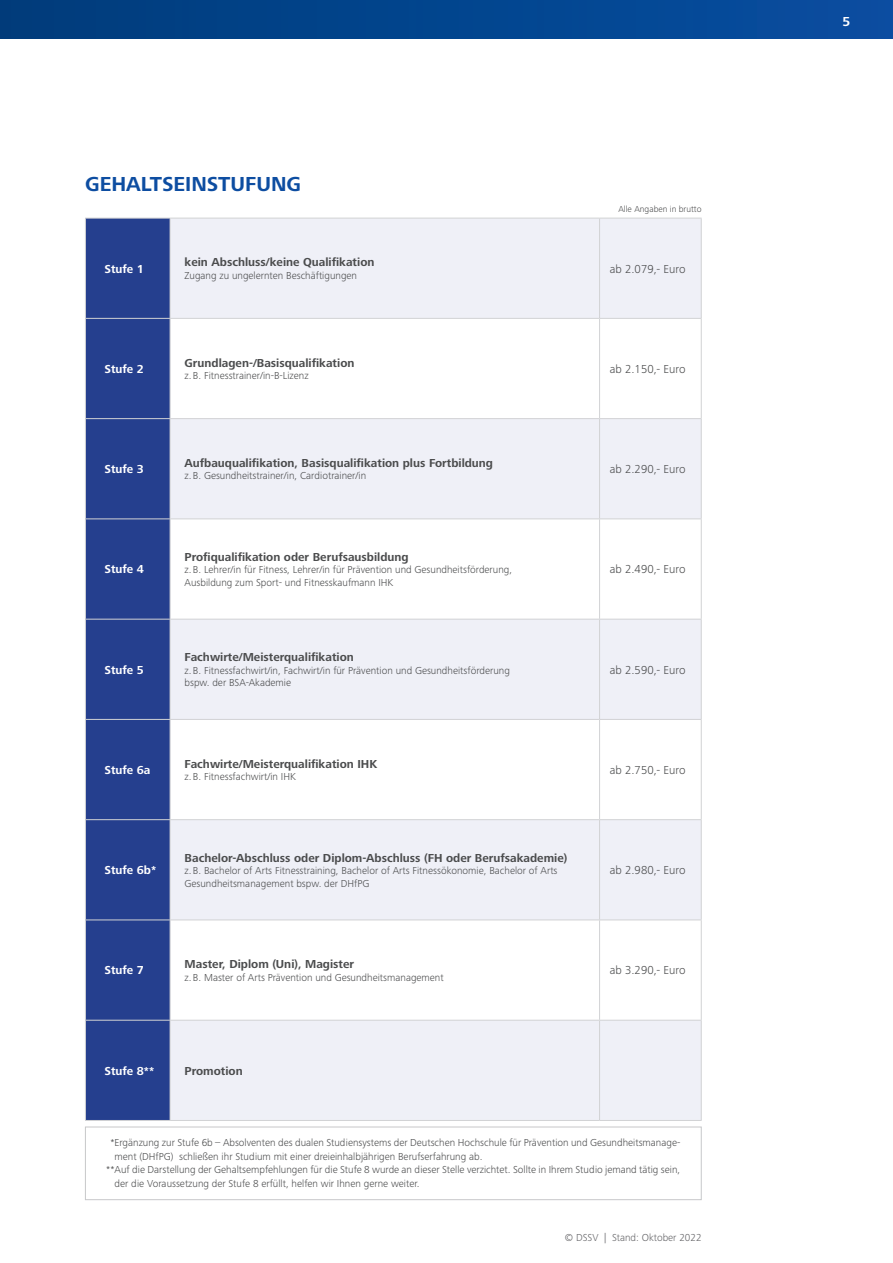
<style>
.page{position:relative;width:893px;height:1263px;background:#fff}
.page>*{position:absolute;margin:0;border:0;box-sizing:border-box;transform-origin:0 0}
.t1{font:700 21px "Frutiger Next Pro";color:#0d4da1}
.t2{font:700 13.5px "Frutiger Next Pro";color:#fff}
.t3{font:700 12px "Frutiger Next Pro";color:#4b4c4d}
.t4{font:300 12px "Frutiger Next Pro";color:#4b4c4d}
.t5{font:700 12px "Frutiger Next Pro";color:#fff}
.t6{font:300 10.5px/12.6px "Frutiger Next Pro";color:#4b4c4d}
.t7{font:300 10.5px "Frutiger Next Pro";color:#636366}
.t8{font:300 9px "Frutiger Next Pro";color:#4b4c4d}
</style>
<div class="page">
<div style="left:0;top:0;width:893px;height:38px;background:linear-gradient(to right,#003c7b,#084da0)"></div>
<div style="left:85px;top:1126px;width:617px;height:74px;border:1px solid #c7c8ca"></div>
<div style="left:86px;top:219px;width:84px;height:901px;background:#253f8e"></div>
<svg style="left:171px;top:219px;width:530px;height:901px;fill:#eff0f7"></svg>
<hr style="left:85px;top:218px;width:85px;height:1px;background:#d1d2d4">
<hr style="left:85px;top:218px;width:1px;height:100px;background:#d1d2d4">
<hr style="left:170px;top:218px;width:430px;height:1px;background:#d1d2d4">
<hr style="left:170px;top:218px;width:1px;height:100px;background:#d1d2d4">
<hr style="left:600px;top:218px;width:102px;height:1px;background:#d1d2d4">
<hr style="left:599px;top:218px;width:1px;height:100px;background:#d1d2d4">
<hr style="left:701px;top:218px;width:1px;height:100px;background:#d1d2d4">
<hr style="left:85px;top:318px;width:85px;height:1px;background:#d1d2d4">
<hr style="left:85px;top:319px;width:1px;height:99px;background:#d1d2d4">
<hr style="left:170px;top:318px;width:430px;height:1px;background:#d1d2d4">
<hr style="left:170px;top:319px;width:1px;height:99px;background:#d1d2d4">
<hr style="left:600px;top:318px;width:102px;height:1px;background:#d1d2d4">
<hr style="left:599px;top:319px;width:1px;height:99px;background:#d1d2d4">
<hr style="left:701px;top:319px;width:1px;height:99px;background:#d1d2d4">
<hr style="left:85px;top:418px;width:85px;height:1px;background:#d1d2d4">
<hr style="left:85px;top:419px;width:1px;height:99px;background:#d1d2d4">
<hr style="left:170px;top:418px;width:430px;height:1px;background:#d1d2d4">
<hr style="left:170px;top:419px;width:1px;height:99px;background:#d1d2d4">
<hr style="left:600px;top:418px;width:102px;height:1px;background:#d1d2d4">
<hr style="left:599px;top:419px;width:1px;height:99px;background:#d1d2d4">
<hr style="left:701px;top:419px;width:1px;height:99px;background:#d1d2d4">
<hr style="left:85px;top:518px;width:85px;height:1px;background:#d1d2d4">
<hr style="left:85px;top:519px;width:1px;height:100px;background:#d1d2d4">
<hr style="left:170px;top:518px;width:430px;height:1px;background:#d1d2d4">
<hr style="left:170px;top:519px;width:1px;height:100px;background:#d1d2d4">
<hr style="left:600px;top:518px;width:102px;height:1px;background:#d1d2d4">
<hr style="left:599px;top:519px;width:1px;height:100px;background:#d1d2d4">
<hr style="left:701px;top:519px;width:1px;height:100px;background:#d1d2d4">
<hr style="left:85px;top:619px;width:85px;height:1px;background:#d1d2d4">
<hr style="left:85px;top:619px;width:1px;height:100px;background:#d1d2d4">
<hr style="left:170px;top:619px;width:430px;height:1px;background:#d1d2d4">
<hr style="left:170px;top:619px;width:1px;height:100px;background:#d1d2d4">
<hr style="left:600px;top:619px;width:102px;height:1px;background:#d1d2d4">
<hr style="left:599px;top:619px;width:1px;height:100px;background:#d1d2d4">
<hr style="left:701px;top:619px;width:1px;height:100px;background:#d1d2d4">
<hr style="left:85px;top:719px;width:85px;height:1px;background:#d1d2d4">
<hr style="left:85px;top:720px;width:1px;height:99px;background:#d1d2d4">
<hr style="left:170px;top:719px;width:430px;height:1px;background:#d1d2d4">
<hr style="left:170px;top:720px;width:1px;height:99px;background:#d1d2d4">
<hr style="left:600px;top:719px;width:102px;height:1px;background:#d1d2d4">
<hr style="left:599px;top:720px;width:1px;height:99px;background:#d1d2d4">
<hr style="left:701px;top:720px;width:1px;height:99px;background:#d1d2d4">
<hr style="left:85px;top:819px;width:85px;height:1px;background:#d1d2d4">
<hr style="left:85px;top:820px;width:1px;height:99px;background:#d1d2d4">
<hr style="left:170px;top:819px;width:430px;height:1px;background:#d1d2d4">
<hr style="left:170px;top:820px;width:1px;height:99px;background:#d1d2d4">
<hr style="left:600px;top:819px;width:102px;height:1px;background:#d1d2d4">
<hr style="left:599px;top:820px;width:1px;height:99px;background:#d1d2d4">
<hr style="left:701px;top:820px;width:1px;height:99px;background:#d1d2d4">
<hr style="left:85px;top:919px;width:85px;height:1px;background:#d1d2d4">
<hr style="left:85px;top:920px;width:1px;height:100px;background:#d1d2d4">
<hr style="left:170px;top:919px;width:430px;height:1px;background:#d1d2d4">
<hr style="left:170px;top:920px;width:1px;height:100px;background:#d1d2d4">
<hr style="left:600px;top:919px;width:102px;height:1px;background:#d1d2d4">
<hr style="left:599px;top:920px;width:1px;height:100px;background:#d1d2d4">
<hr style="left:701px;top:920px;width:1px;height:100px;background:#d1d2d4">
<hr style="left:85px;top:1020px;width:85px;height:1px;background:#d1d2d4">
<hr style="left:85px;top:1020px;width:1px;height:100px;background:#d1d2d4">
<hr style="left:170px;top:1020px;width:430px;height:1px;background:#d1d2d4">
<hr style="left:170px;top:1020px;width:1px;height:100px;background:#d1d2d4">
<hr style="left:600px;top:1020px;width:102px;height:1px;background:#d1d2d4">
<hr style="left:599px;top:1020px;width:1px;height:100px;background:#d1d2d4">
<hr style="left:701px;top:1020px;width:1px;height:100px;background:#d1d2d4">
<hr style="left:85px;top:1120px;width:85px;height:1px;background:#d1d2d4">
<hr style="left:170px;top:1120px;width:430px;height:1px;background:#d1d2d4">
<hr style="left:600px;top:1120px;width:102px;height:1px;background:#d1d2d4">
<h1 class="t1" style="left:85px;top:172px;width:218px">GEHALTSEINSTUFUNG</h1>
<p class="t5" style="left:105px;top:262px;width:41px">Stufe 1</p>
<p class="t3" style="left:185px;top:255px;width:191px">kein Abschluss/keine Qualifikation</p>
<p class="t6" style="left:185px;top:269px;width:174px">Zugang zu ungelernten Beschäftigungen</p>
<p class="t5" style="left:105px;top:362px;width:41px">Stufe 2</p>
<p class="t3" style="left:185px;top:356px;width:171px">Grundlagen-/Basisqualifikation</p>
<p class="t6" style="left:185px;top:369px;width:126px">z.B. Fitnesstrainer/in-B-Lizenz</p>
<p class="t5" style="left:105px;top:462px;width:41px">Stufe 3</p>
<p class="t3" style="left:185px;top:456px;width:310px">Aufbauqualifikation, Basisqualifikation plus Fortbildung</p>
<p class="t6" style="left:185px;top:470px;width:183px">z.B. Gesundheitstrainer/in, Cardiotrainer/in</p>
<p class="t8" style="left:618px;top:204px;width:85px">Alle Angaben in brutto</p>
<p class="t4" style="left:610px;top:262px;width:77px">ab 2.079,- Euro</p>
<p class="t4" style="left:610px;top:362px;width:77px">ab 2.150,- Euro</p>
<p class="t4" style="left:610px;top:462px;width:77px">ab 2.290,- Euro</p>
<p class="t5" style="left:105px;top:562px;width:41px">Stufe 4</p>
<p class="t5" style="left:105px;top:663px;width:41px">Stufe 5</p>
<p class="t3" style="left:185px;top:550px;width:226px">Profiqualifikation oder Berufsausbildung</p>
<p class="t6" style="left:185px;top:563px;width:329px">z.B. Lehrer/in für Fitness, Lehrer/in für Prävention und Gesundheitsförderung,<br>Ausbildung zum Sport- und Fitnesskaufmann IHK</p>
<p class="t4" style="left:610px;top:562px;width:77px">ab 2.490,- Euro</p>
<p class="t3" style="left:185px;top:650px;width:171px">Fachwirte/Meisterqualifikation</p>
<p class="t6" style="left:185px;top:664px;width:327px">z.B. Fitnessfachwirt/in, Fachwirt/in für Prävention und Gesundheitsförderung bspw. der BSA-Akademie</p>
<p class="t4" style="left:610px;top:663px;width:77px">ab 2.590,- Euro</p>
<p class="t5" style="left:105px;top:763px;width:47px">Stufe 6a</p>
<p class="t3" style="left:185px;top:757px;width:194px">Fachwirte/Meisterqualifikation IHK</p>
<p class="t6" style="left:185px;top:770px;width:113px">z.B. Fitnessfachwirt/in IHK</p>
<p class="t4" style="left:610px;top:763px;width:77px">ab 2.750,- Euro</p>
<p class="t5" style="left:105px;top:863px;width:53px">Stufe 6b*</p>
<p class="t3" style="left:185px;top:851px;width:384px">Bachelor-Abschluss oder Diplom-Abschluss (FH oder Berufsakademie)</p>
<p class="t6" style="left:185px;top:864px;width:374px">z.B. Bachelor of Arts Fitnesstraining, Bachelor of Arts Fitnessökonomie, Bachelor of Arts<br>Gesundheitsmanagement bspw. der DHfPG</p>
<p class="t4" style="left:610px;top:863px;width:77px">ab 2.980,- Euro</p>
<p class="t5" style="left:105px;top:963px;width:41px">Stufe 7</p>
<p class="t3" style="left:185px;top:957px;width:171px">Master, Diplom (Uni), Magister</p>
<p class="t6" style="left:185px;top:971px;width:261px">z.B. Master of Arts Prävention und Gesundheitsmanagement</p>
<p class="t5" style="left:105px;top:1064px;width:51px">Stufe 8**</p>
<p class="t3" style="left:185px;top:1064px;width:60px">Promotion</p>
<p class="t4" style="left:610px;top:963px;width:77px">ab 3.290,- Euro</p>
<p class="t6" style="left:110px;top:1136px;width:571px">*Ergänzung zur Stufe 6b – Absolventen des dualen Studiensystems der Deutschen Hochschule für Prävention und Gesundheitsmanage-</p>
<p class="t6" style="left:115px;top:1150px;width:369px">ment (DHfPG) schließen ihr Studium mit einer dreieinhalbjährigen Berufserfahrung ab.</p>
<p class="t6" style="left:106px;top:1163px;width:575px">**Auf die Darstellung der Gehaltsempfehlungen für die Stufe 8 wurde an dieser Stelle verzichtet. Sollte in Ihrem Studio jemand tätig sein,</p>
<p class="t6" style="left:115px;top:1177px;width:307px">der die Voraussetzung der Stufe 8 erfüllt, helfen wir Ihnen gerne weiter.</p>
<p class="t7" style="left:565px;top:1232px;width:138px">© DSSV | Stand: Oktober 2022</p>
<p class="t2" style="left:842px;top:14px;width:9px">5</p>
</div>
